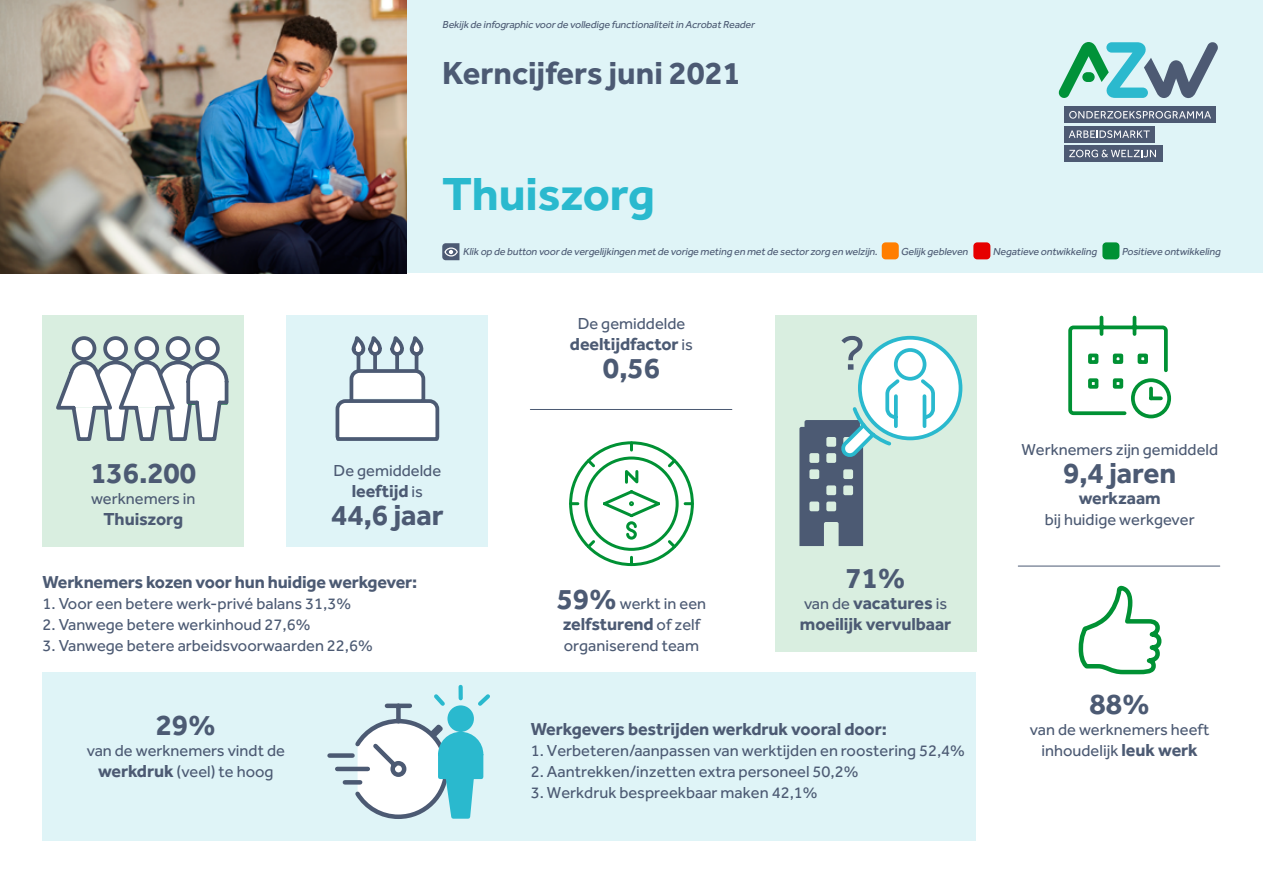
<style>
.page{position:relative;width:1263px;height:893px;background:#fff}
.page>*{position:absolute;margin:0;border:0;box-sizing:border-box;transform-origin:0 0}
.H__H1{font:700 48px "Effra";letter-spacing:-.01em;color:#2ab9ce}
.t1{font:700 33px "Effra";color:#4c5a73}
.BODY_11pt{font:700 30px "Effra";letter-spacing:-.005em;color:#4c5a73}
.BODY_11pt-2{font:700 18px "Effra";letter-spacing:-.005em;color:#4c5a73}
.BODY_11pt-3{font:16.5px/21px "Effra";color:#4c5a73;text-align:center}
.BODY_11pt-4{font:italic 10.5px "Effra";letter-spacing:-.01em;color:#4c5a73}
.s1{font-weight:400;font-size:16.5px}
.s2{font-weight:700;font-size:18px}
.s3{font-weight:700;font-size:30px}
</style>
<div class="page">
<div style="left:407px;top:0;width:856px;height:273px;background:#dff4f7"></div>
<svg style="left:442px;top:243px;width:17px;height:17px"></svg>
<div style="left:775px;top:315px;width:201px;height:336px;background:#d9eee0"></div>
<div style="left:287px;top:315px;width:201px;height:231px;background:#dff4f7"></div>
<div style="left:43px;top:315px;width:201px;height:231px;background:#d9eee0"></div>
<div style="left:43px;top:672px;width:933px;height:168px;background:#dff4f7"></div>
<svg style="left:56px;top:336px;width:173px;height:105px"></svg>
<svg style="left:1068px;top:315px;width:104px;height:104px"></svg>
<div style="left:458px;top:687px;width:5px;height:11px;background:#2ab9ce"></div>
<svg style="left:327px;top:690px;width:163px;height:129px"></svg>
<svg style="left:1078px;top:585px;width:84px;height:90px"></svg>
<svg style="left:335px;top:338px;width:105px;height:103px"></svg>
<hr style="left:530px;top:409px;width:202px;height:1px;background:#4c5a73">
<hr style="left:1018px;top:566px;width:202px;height:1px;background:#4c5a73">
<svg style="left:799px;top:335px;width:164px;height:211px"></svg>
<svg style="left:569px;top:441px;width:125px;height:126px"></svg>
<div style="left:584px;top:456px;width:95px;height:95px;border:3px solid #009134;border-radius:50%"></div>
<div style="left:973px;top:242px;width:17px;height:17px;background:#e60000;border-radius:4px"></div>
<div style="left:882px;top:242px;width:17px;height:17px;background:#ff7e00;border-radius:4px"></div>
<div style="left:1102px;top:242px;width:17px;height:17px;background:#009134;border-radius:4px"></div>
<div style="left:1064px;top:107px;width:152px;height:16px;background:#4d5a73"></div>
<div style="left:1064px;top:126px;width:91px;height:17px;background:#4d5a73"></div>
<div style="left:1064px;top:145px;width:98px;height:17px;background:#4d5a73"></div>
<svg style="left:1069px;top:111px;width:142px;height:8px"></svg>
<svg style="left:1069px;top:150px;width:87px;height:7px"></svg>
<svg style="left:1059px;top:42px;width:159px;height:56px"></svg>
<div style="left:1082px;top:72px;width:13px;height:10px;background:#009239;border-radius:5px"></div>
<svg style="left:1069px;top:130px;width:81px;height:8px"></svg>
<img style="left:0;top:0;width:407px;height:273px">
<p class="BODY_11pt-4" style="left:442px;top:19px;width:316px">Bekijk de infographic voorde volledige functionaliteitin AcrobatReader</p>
<h1 class="t1" style="left:442px;top:53px;width:300px">Kerncijfers juni 2021</h1>
<p class="H__H1" style="left:442px;top:165px;width:214px">Thuiszorg</p>
<p class="BODY_11pt-4" style="left:463px;top:246px;width:418px">Klik op de button voorde vergelijkingen metde vorige meting en metde sectorzorg en welzijn.</p>
<p class="BODY_11pt-4" style="left:901px;top:246px;width:71px">Gelijk gebleven</p>
<p class="BODY_11pt-4" style="left:993px;top:246px;width:108px">Negatieve ontwikkeling</p>
<p class="BODY_11pt-4" style="left:1122px;top:246px;width:102px">Positieve ontwikkeling</p>
<p class="BODY_11pt" style="left:90px;top:455px;width:107px">136.200</p>
<p class="BODY_11pt-3" style="left:91px;top:488px;width:106px">werknemers in</p>
<p class="BODY_11pt-2" style="left:103px;top:508px;width:81px">Thuiszorg</p>
<p class="BODY_11pt-3" style="left:334px;top:459px;width:109px">De gemiddelde</p>
<p class="BODY_11pt-2" style="left:352px;top:480px;width:73px">leeftijd <span class="s1">is</span></p>
<p class="BODY_11pt" style="left:331px;top:497px;width:114px">44,6 jaar</p>
<p class="BODY_11pt-2" style="left:43px;top:571px;width:376px">Werknemers kozen voor hun huidige werkgever:</p>
<p class="BODY_11pt-3" style="left:43px;top:593px;width:310px">1. Voor een betere werk-privé balans 31,3%</p>
<p class="BODY_11pt-3" style="left:43px;top:614px;width:269px">2. Vanwege betere werkinhoud 27,6%</p>
<p class="BODY_11pt-3" style="left:43px;top:635px;width:332px">3. Vanwege betere arbeidsvoorwaarden 22,6%</p>
<p class="BODY_11pt" style="left:156px;top:707px;width:62px">29%</p>
<p class="BODY_11pt-3" style="left:87px;top:740px;width:200px">van de werknemers vindt de <span class="s2">werkdruk</span> (veel) te hoog</p>
<p class="BODY_11pt-3" style="left:578px;top:312px;width:109px">De gemiddelde</p>
<p class="BODY_11pt-2" style="left:570px;top:333px;width:125px">deeltijdfactor <span class="s1">is</span></p>
<p class="BODY_11pt" style="left:603px;top:350px;width:59px">0,56</p>
<p class="BODY_11pt-3" style="left:557px;top:593px;width:151px"><span class="s3">59%</span> werkt in een</p>
<p class="BODY_11pt-2" style="left:563px;top:613px;width:139px">zelfsturend <span class="s1">of zelf</span></p>
<p class="BODY_11pt-3" style="left:564px;top:635px;width:137px">organiserend team</p>
<p class="BODY_11pt" style="left:845px;top:560px;width:62px">71%</p>
<p class="BODY_11pt-2" style="left:804px;top:592px;width:145px"><span class="s1">van de</span> vacatures <span class="s1">is</span></p>
<p class="BODY_11pt-2" style="left:800px;top:613px;width:153px">moeilijk vervulbaar</p>
<p class="BODY_11pt-2" style="left:531px;top:718px;width:358px">Werkgevers bestrijden werkdruk vooral door:</p>
<p class="BODY_11pt-3" style="left:531px;top:740px;width:436px">1. Verbeteren/aanpassen van werktijden en roostering 52,4%</p>
<p class="BODY_11pt-3" style="left:531px;top:761px;width:329px">2. Aantrekken/inzetten extra personeel 50,2%</p>
<p class="BODY_11pt-3" style="left:531px;top:782px;width:288px">3. Werkdruk bespreekbaar maken 42,1%</p>
<p class="BODY_11pt-3" style="left:1021px;top:438px;width:198px">Werknemers zijn gemiddeld</p>
<p class="BODY_11pt" style="left:1063px;top:455px;width:115px">9,4 jaren</p>
<p class="BODY_11pt-2" style="left:1079px;top:487px;width:84px">werkzaam</p>
<p class="BODY_11pt-3" style="left:1045px;top:509px;width:152px">bij huidige werkgever</p>
<p class="BODY_11pt" style="left:1089px;top:686px;width:62px">88%</p>
<p class="BODY_11pt-3" style="left:1030px;top:719px;width:181px">van de werknemers heeft inhoudelijk <span class="s2">leuk werk</span></p>
</div>
